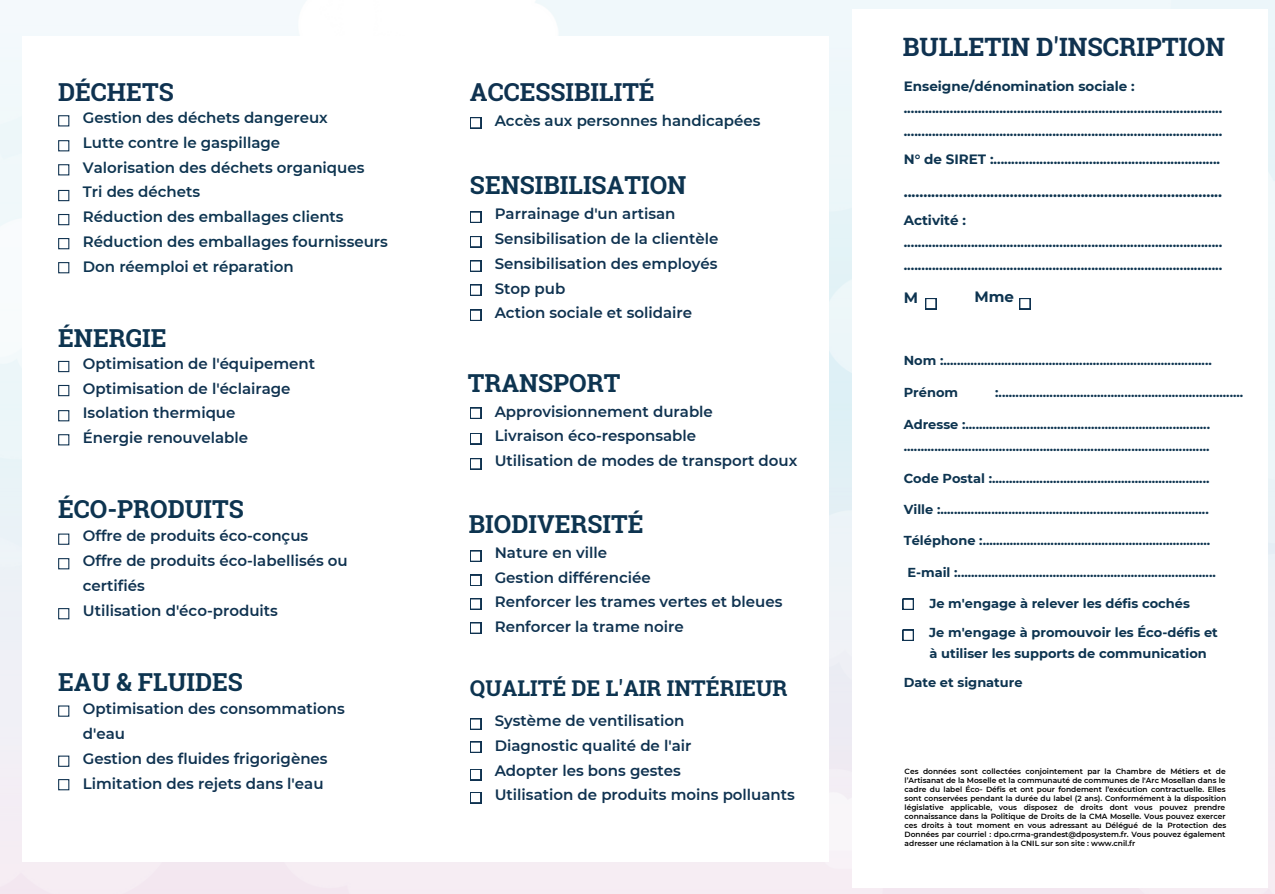
<style>
.page{position:relative;width:1275px;height:894px;background:#fff}
.page>*{position:absolute;margin:0;border:0;box-sizing:border-box;transform-origin:0 0}
.t1{font:700 25.35px "Roboto Slab";color:#0f3250}
.t2{font:700 24.75px "Roboto Slab";color:#0d3450}
.t3{font:700 24.75px "Roboto Slab";color:#0f3250}
.t4{font:700 21.75px "Roboto Slab";color:#0d3450}
.t5{font:600 15px/24.8px "Montserrat";color:#0f3250}
.t6{font:600 15px/24.8px "Montserrat";color:#0d3450}
.t7{font:700 15px "Montserrat";color:#0d3450}
.t8{font:700 13.5px/22.5px "Montserrat";color:#0d3450}
.t9{font:700 12.9px/22.6px "Montserrat";color:#0d3450}
.t10{font:600 7.5px/9px "Montserrat";color:#000}
</style>
<div class="page">
<div style="left:57px;top:359px;width:13px;height:14px;border:2px solid #0f3250"></div>
<div style="left:57px;top:384px;width:13px;height:13px;border:2px solid #0f3250"></div>
<div style="left:57px;top:409px;width:13px;height:13px;border:2px solid #0f3250"></div>
<div style="left:57px;top:433px;width:13px;height:13px;border:2px solid #0f3250"></div>
<div style="left:57px;top:532px;width:13px;height:13px;border:2px solid #0f3250"></div>
<div style="left:57px;top:557px;width:13px;height:13px;border:2px solid #0f3250"></div>
<div style="left:57px;top:606px;width:13px;height:14px;border:2px solid #0f3250"></div>
<div style="left:57px;top:754px;width:13px;height:13px;border:2px solid #0f3250"></div>
<div style="left:57px;top:777px;width:13px;height:14px;border:2px solid #0f3250"></div>
<div style="left:469px;top:116px;width:13px;height:13px;border:2px solid #0f3250"></div>
<div style="left:469px;top:406px;width:13px;height:14px;border:2px solid #0f3250"></div>
<div style="left:469px;top:431px;width:13px;height:14px;border:2px solid #0f3250"></div>
<div style="left:469px;top:457px;width:13px;height:13px;border:2px solid #0f3250"></div>
<div style="left:469px;top:717px;width:13px;height:13px;border:2px solid #0f3250"></div>
<div style="left:469px;top:740px;width:13px;height:13px;border:2px solid #0f3250"></div>
<div style="left:469px;top:767px;width:13px;height:14px;border:2px solid #0f3250"></div>
<div style="left:469px;top:790px;width:13px;height:14px;border:2px solid #0f3250"></div>
<div style="left:469px;top:210px;width:13px;height:14px;border:2px solid #0f3250"></div>
<div style="left:469px;top:235px;width:13px;height:13px;border:2px solid #0f3250"></div>
<div style="left:469px;top:259px;width:13px;height:14px;border:2px solid #0f3250"></div>
<div style="left:469px;top:283px;width:13px;height:14px;border:2px solid #0f3250"></div>
<div style="left:469px;top:308px;width:13px;height:14px;border:2px solid #0f3250"></div>
<div style="left:57px;top:114px;width:13px;height:13px;border:2px solid #0f3250"></div>
<div style="left:57px;top:139px;width:13px;height:13px;border:2px solid #0f3250"></div>
<div style="left:57px;top:163px;width:13px;height:13px;border:2px solid #0f3250"></div>
<div style="left:57px;top:189px;width:13px;height:13px;border:2px solid #0f3250"></div>
<div style="left:57px;top:213px;width:13px;height:13px;border:2px solid #0f3250"></div>
<div style="left:57px;top:237px;width:13px;height:13px;border:2px solid #0f3250"></div>
<div style="left:57px;top:261px;width:13px;height:13px;border:2px solid #0f3250"></div>
<div style="left:469px;top:549px;width:13px;height:13px;border:2px solid #0f3250"></div>
<div style="left:469px;top:573px;width:13px;height:14px;border:2px solid #0f3250"></div>
<div style="left:469px;top:597px;width:13px;height:13px;border:2px solid #0f3250"></div>
<div style="left:469px;top:621px;width:13px;height:13px;border:2px solid #0f3250"></div>
<div style="left:924px;top:297px;width:13px;height:13px;border:2px solid #0f3250"></div>
<div style="left:1018px;top:297px;width:13px;height:13px;border:2px solid #0f3250"></div>
<div style="left:901px;top:597px;width:14px;height:13px;border:2px solid #0f3250"></div>
<div style="left:901px;top:628px;width:14px;height:13px;border:2px solid #0f3250"></div>
<h2 class="t3" style="left:58px;top:75px;width:117px">DÉCHETS</h2>
<p class="t6" style="left:83px;top:105px;width:307px">Gestion des déchets dangereux<br>Lutte contre le gaspillage<br>Valorisation des déchets organiques<br>Tri des déchets<br>Réduction des emballages clients<br>Réduction des emballages fournisseurs<br>Don réemploi et réparation</p>
<h2 class="t2" style="left:58px;top:321px;width:110px">ÉNERGIE</h2>
<p class="t5" style="left:83px;top:351px;width:234px">Optimisation de l'équipement<br>Optimisation de l'éclairage<br>Isolation thermique<br>Énergie renouvelable</p>
<h2 class="t2" style="left:58px;top:492px;width:187px">ÉCO-PRODUITS</h2>
<p class="t5" style="left:83px;top:523px;width:266px">Offre de produits éco-conçus<br>Offre de produits éco-labellisés ou certifiés<br>Utilisation d'éco-produits</p>
<h2 class="t2" style="left:58px;top:664px;width:186px">EAU &amp; FLUIDES</h2>
<p class="t5" style="left:83px;top:696px;width:263px">Optimisation des consommations d'eau<br>Gestion des fluides frigorigènes<br>Limitation des rejets dans l'eau</p>
<h2 class="t3" style="left:470px;top:75px;width:186px">ACCESSIBILITÉ</h2>
<p class="t6" style="left:495px;top:108px;width:267px">Accès aux personnes handicapées</p>
<h2 class="t2" style="left:470px;top:168px;width:218px">SENSIBILISATION</h2>
<p class="t5" style="left:495px;top:201px;width:225px">Parrainage d'un artisan<br>Sensibilisation de la clientèle<br>Sensibilisation des employés<br>Stop pub<br>Action sociale et solidaire</p>
<h2 class="t2" style="left:468px;top:366px;width:154px">TRANSPORT</h2>
<p class="t5" style="left:495px;top:398px;width:304px">Approvisionnement durable<br>Livraison éco-responsable<br>Utilisation de modes de transport doux</p>
<h2 class="t2" style="left:469px;top:507px;width:176px">BIODIVERSITÉ</h2>
<p class="t5" style="left:495px;top:540px;width:289px">Nature en ville<br>Gestion différenciée<br>Renforcer les trames vertes et bleues<br>Renforcer la trame noire</p>
<h3 class="t4" style="left:470px;top:673px;width:319px">QUALITÉ DE L'AIR INTÉRIEUR</h3>
<p class="t5" style="left:495px;top:708px;width:302px">Système de ventilisation<br>Diagnostic qualité de l'air<br>Adopter les bons gestes<br>Utilisation de produits moins polluants</p>
<h1 class="t1" style="left:903px;top:30px;width:323px">BULLETIN D'INSCRIPTION</h1>
<p class="t8" style="left:904px;top:75px;width:320px">Enseigne/dénomination sociale : .......................................................................................... ..........................................................................................</p>
<p class="t8" style="left:904px;top:148px;width:318px">N° de SIRET :................................................................</p>
<p class="t7" style="left:904px;top:182px;width:320px">.................................................................................</p>
<p class="t8" style="left:904px;top:208px;width:320px">Activité : .......................................................................................... ..........................................................................................</p>
<p class="t7" style="left:904px;top:288px;width:16px">M</p>
<p class="t7" style="left:974px;top:287px;width:41px">Mme</p>
<p class="t9" style="left:904px;top:349px;width:309px">Nom :...............................................................................</p>
<p class="t9" style="left:904px;top:381px;width:56px">Prénom</p>
<p class="t9" style="left:995px;top:381px;width:249px">:........................................................................</p>
<p class="t9" style="left:904px;top:412px;width:308px">Adresse :........................................................................ ..........................................................................................</p>
<p class="t9" style="left:904px;top:466px;width:307px">Code Postal :................................................................</p>
<p class="t9" style="left:904px;top:498px;width:306px">Ville :...............................................................................</p>
<p class="t9" style="left:904px;top:529px;width:308px">Téléphone :...................................................................</p>
<p class="t9" style="left:907px;top:560px;width:310px">E-mail :............................................................................</p>
<p class="t9" style="left:929px;top:592px;width:262px">Je m'engage à relever les défis cochés</p>
<p class="t9" style="left:929px;top:622px;width:290px;line-height:20.5px">Je m'engage à promouvoir les Éco-défis et à utiliser les supports de communication</p>
<p class="t9" style="left:904px;top:670px;width:120px">Date et signature</p>
<p class="t10" style="left:904px;top:766px;width:323px">Ces données sont collectées conjointement par la Chambre de Métiers et de l’Artisanat de la Moselle et la communauté de communes de l'Arc Mosellan dans le cadre du label Éco- Défis et ont pour fondement l’exécution contractuelle. Elles sont conservées pendant la durée du label (2 ans). Conformément à la disposition législative applicable, vous disposez de droits dont vous pouvez prendre connaissance dans la Politique de Droits de la CMA Moselle. Vous pouvez exercer ces droits à tout moment en vous adressant au Délégué de la Protection des Données par courriel : dpo.crma-grandest@dposystem.fr. Vous pouvez également adresser une réclamation à la CNIL sur son site : www.cnil.fr</p>
</div>
